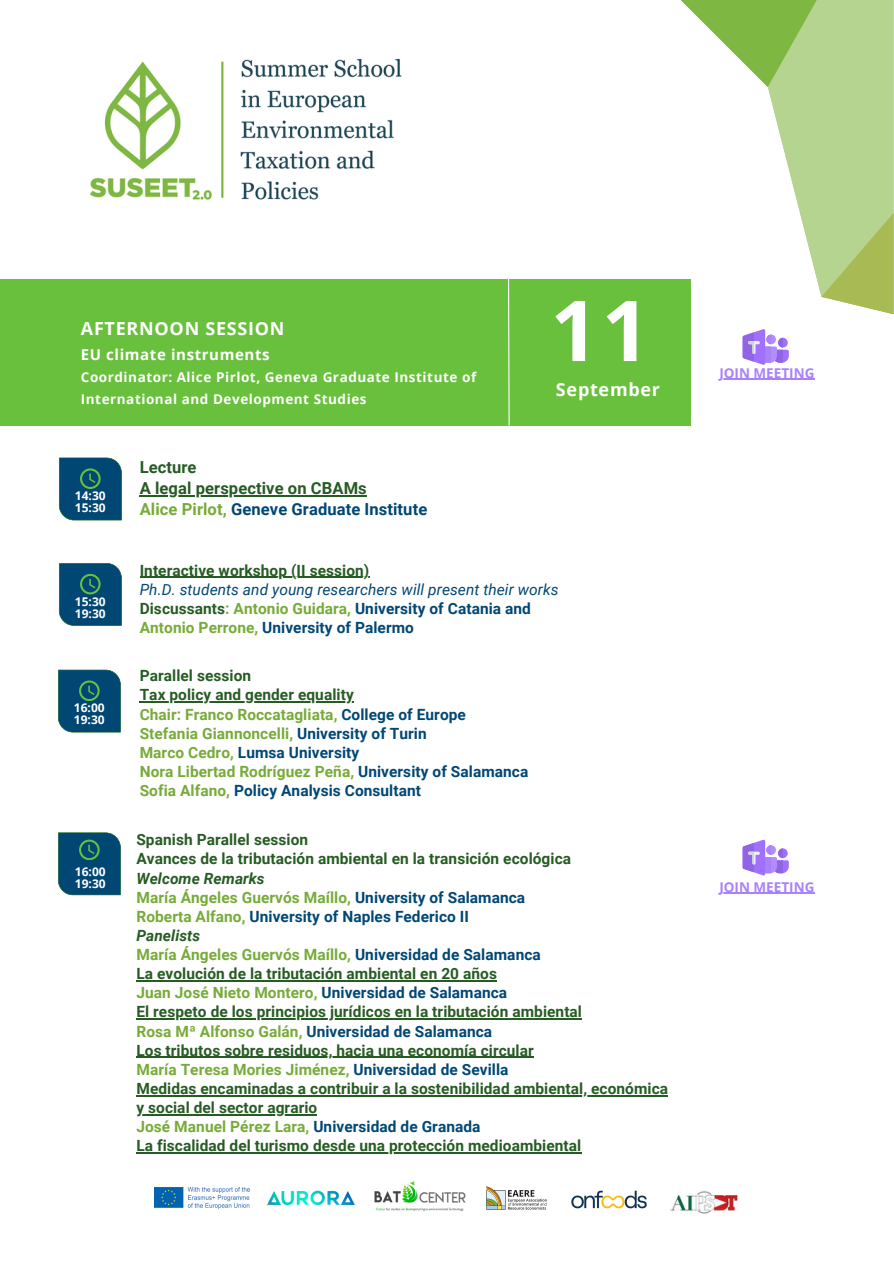
<style>
.page{position:relative;width:894px;height:1264px;background:#fff}
.page>*{position:absolute;margin:0;border:0;box-sizing:border-box;transform-origin:0 0}
.t1{font:700 84px "Open Sans";color:#fff}
.t2{font:700 18px "Open Sans";letter-spacing:.04em;color:#fff}
.t3{font:700 16.5px/21.3px "Roboto";letter-spacing:.005em;color:#265c23}
.t4{font:700 15.45px/19.2px "Roboto";letter-spacing:.005em;color:#265c23}
.t5{font:700 15.45px/19.2px "Roboto";letter-spacing:.005em;color:#77ab39}
.t6{font:italic 15.45px/19.2px "Roboto";letter-spacing:.005em;color:#004774}
.t7{font:700 15px "Open Sans";letter-spacing:.04em;color:#fff}
.t8{font:700 13.5px/21.3px "Open Sans";letter-spacing:.04em;color:#fff}
.t9{font:700 13.5px "Open Sans";color:#a981fa}
.t10{font:700 12px "Open Sans";color:#fff}
.s1{color:#77ab39}
.s2{color:#004774}
.s3{font-weight:700;font-style:normal;color:#265c23}
.s4{font-weight:700;font-style:normal;color:#77ab39}
.s5{font-weight:700;font-style:normal}
.s6{color:#265c23}
.s7{font-style:italic}
</style>
<div class="page">
<svg style="left:680px;top:0;width:213px;height:314px"></svg>
<img style="left:89px;top:58px;width:313px;height:142px">
<div style="left:0;top:279px;width:690px;height:146px;background:#69c03d"></div>
<svg style="left:507px;top:279px;width:3px;height:147px"></svg>
<svg style="left:59px;top:457px;width:63px;height:63px;background:#0d5275"></svg>
<hr style="left:140px;top:495px;width:227px;height:1px;background:#265c23">
<hr style="left:140px;top:577px;width:229px;height:1px;background:#265c23">
<svg style="left:59px;top:563px;width:63px;height:63px;background:#0c5273"></svg>
<hr style="left:140px;top:701px;width:214px;height:1px;background:#265c23">
<svg style="left:742px;top:329px;width:46px;height:36px"></svg>
<hr style="left:719px;top:378px;width:95px;height:2px;background:#a981fa">
<img style="left:155px;top:1187px;width:94px;height:21px">
<img style="left:267px;top:1190px;width:88px;height:16px">
<img style="left:374px;top:1181px;width:92px;height:30px">
<img style="left:670px;top:1191px;width:68px;height:22px">
<img style="left:486px;top:1186px;width:61px;height:24px">
<img style="left:571px;top:1190px;width:76px;height:19px">
<svg style="left:742px;top:839px;width:46px;height:36px"></svg>
<hr style="left:719px;top:892px;width:95px;height:1px;background:#a981fa">
<svg style="left:58px;top:669px;width:63px;height:63px;background:#0e5375"></svg>
<hr style="left:136px;top:980px;width:361px;height:1px;background:#265c23">
<hr style="left:136px;top:1018px;width:446px;height:1px;background:#265c23">
<hr style="left:136px;top:1056px;width:397px;height:1px;background:#265c23">
<hr style="left:136px;top:1095px;width:532px;height:1px;background:#265c23">
<hr style="left:136px;top:1114px;width:181px;height:1px;background:#265c23">
<hr style="left:136px;top:1152px;width:445px;height:1px;background:#265c23">
<svg style="left:58px;top:832px;width:63px;height:63px;background:#0d5274"></svg>
<p class="t2" style="left:81px;top:316px;width:205px">AFTERNOON SESSION</p>
<p class="t7" style="left:81px;top:343px;width:190px">EU climate instruments</p>
<p class="t8" style="left:81px;top:366px;width:397px">Coordinator: Alice Pirlot, Geneva Graduate Institute of<br>International and Development Studies</p>
<p class="t10" style="left:75px;top:487px;width:32px">14:30</p>
<p class="t10" style="left:75px;top:499px;width:32px">15:30</p>
<h4 class="t3" style="left:140px;top:456px;width:58px">Lecture</h4>
<p class="t3" style="left:140px;top:477px;width:289px">A legal perspective on CBAMs<br><span class="s1">Alice Pirlot,</span> <span class="s2">Geneve Graduate Institute</span></p>
<h1 class="t1" style="left:550px;top:271px;width:101px">11</h1>
<h5 class="t2" style="left:556px;top:376px;width:106px">September</h5>
<p class="t10" style="left:75px;top:592px;width:32px">15:30</p>
<p class="t10" style="left:75px;top:604px;width:32px">19:30</p>
<h2 class="t10" style="left:74px;top:699px;width:32px">16:00</h2>
<p class="t10" style="left:74px;top:711px;width:32px">19:30</p>
<p class="t10" style="left:75px;top:863px;width:32px">16:00</p>
<p class="t10" style="left:75px;top:875px;width:32px">19:30</p>
<p class="t6" style="left:140px;top:561px;width:420px"><span class="s3">Interactive workshop (II session)<br></span>Ph.D. students and young researchers will present their works <span class="s3">Discussants</span><span class="s4">: Antonio Guidara,</span> <span class="s5">University of Catania and </span><span class="s4">Antonio Perrone,</span> <span class="s5">University of Palermo</span></p>
<h1 class="t4" style="left:140px;top:666px;width:113px">Parallel session</h1>
<p class="t5" style="left:140px;top:685px;width:390px"><span class="s6">Tax policy and gender equality<br></span>Chair: Franco Roccatagliata, <span class="s2">College of Europe<br></span>Stefania Giannoncelli, <span class="s2">University of Turin<br></span>Marco Cedro, <span class="s2">Lumsa University<br></span>Nora Libertad Rodríguez Peña, <span class="s2">University of Salamanca </span>Sofia Alfano, <span class="s2">Policy Analysis Consultant</span></p>
<p class="t4" style="left:136px;top:830px;width:436px">Spanish Parallel session<br>Avances de la tributación ambiental en la transición ecológica <span class="s7">Welcome Remarks<br></span><span class="s1">María Ángeles Guervós Maíllo,</span> <span class="s2">University of Salamanca </span><span class="s1">Roberta Alfano,</span> <span class="s2">University of Naples Federico II<br></span><span class="s7">Panelists<br></span><span class="s1">María Ángeles Guervós Maíllo,</span> <span class="s2">Universidad de Salamanca<br></span>La evolución de la tributación ambiental en 20 años<br><span class="s1">Juan José Nieto Montero,</span> <span class="s2">Universidad de Salamanca</span></p>
<p class="t4" style="left:136px;top:1002px;width:447px">El respeto de los principios jurídicos en la tributación ambiental<br><span class="s1">Rosa Mª Alfonso Galán,</span> <span class="s2">Universidad de Salamanca</span></p>
<p class="t4" style="left:136px;top:1040px;width:399px">Los tributos sobre residuos, hacia una economía circular<br><span class="s1">María Teresa Mories Jiménez,</span> <span class="s2">Universidad de Sevilla</span></p>
<h2 class="t4" style="left:136px;top:1079px;width:533px">Medidas encaminadas a contribuir a la sostenibilidad ambiental, económica</h2>
<p class="t4" style="left:136px;top:1098px;width:345px">y social del sector agrario<br><span class="s1">José Manuel Pérez Lara,</span> <span class="s2">Universidad de Granada</span></p>
<h4 class="t4" style="left:136px;top:1136px;width:446px">La fiscalidad del turismo desde una protección medioambiental</h4>
<p class="t9" style="left:719px;top:363px;width:96px">JOIN MEETING</p>
<h3 class="t9" style="left:719px;top:877px;width:96px">JOIN MEETING</h3>
</div>
